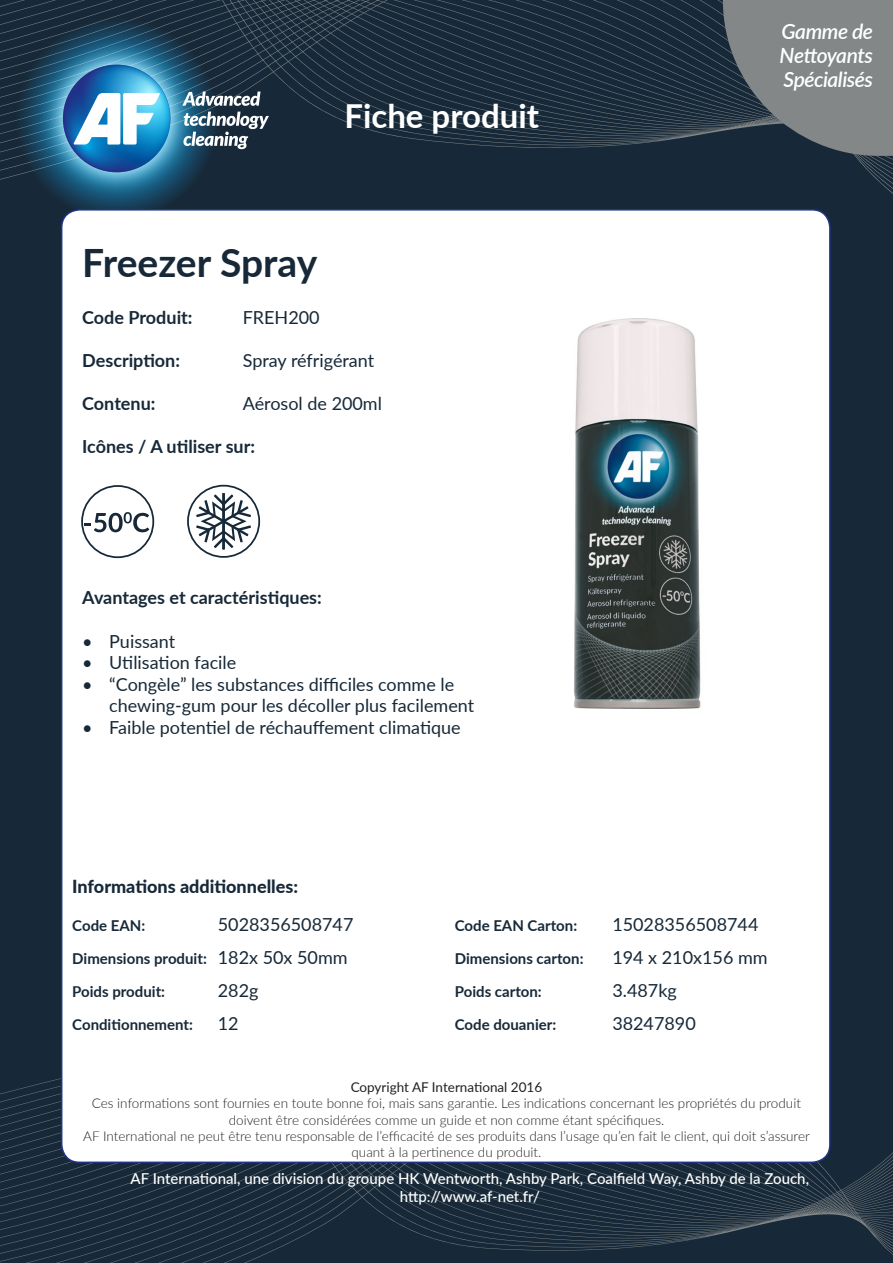
<style>
.page{position:relative;width:893px;height:1263px;background:#172938}
.page>*{position:absolute;margin:0;border:0;box-sizing:border-box;transform-origin:0 0}
.t1{font:700 39px "Lato";letter-spacing:-.005em;color:#172938}
.t2{font:700 33px "Lato";color:#fff}
.t3{font:italic 600 21px "Lato";letter-spacing:-.025em;color:#fff}
.t4{font:18px/21.6px "Lato";color:#172938}
.t5{font:700 18px "Lato";color:#172938}
.t6{font:800 18px "Lato";color:#172938}
.t7{font:700 15px "Lato";color:#172938}
.t8{font:500 15px/18px "Lato";color:#fff;text-align:center}
.t9{font:300 13.5px/16.2px "Lato";color:#231f20;text-align:center}
.s1{font-weight:400;font-size:18px}
.s2{font-weight:400}
</style>
<div class="page">
<svg style="left:0;top:0;width:828px;height:223px"></svg>
<svg style="left:322px;top:12px;width:17px;height:21px"></svg>
<svg style="left:301px;top:26px;width:7px;height:3px"></svg>
<svg style="left:282px;top:28px;width:7px;height:4px"></svg>
<svg style="left:293px;top:11px;width:7px;height:2px"></svg>
<svg style="left:27px;top:1078px;width:866px;height:173px"></svg>
<svg style="left:838px;top:1196px;width:55px;height:59px"></svg>
<svg style="left:816px;top:1203px;width:15px;height:11px"></svg>
<svg style="left:776px;top:1215px;width:27px;height:5px"></svg>
<svg style="left:0;top:1087px;width:421px;height:176px"></svg>
<svg style="left:16px;top:17px;width:202px;height:203px"></svg>
<img style="left:34px;top:149px;width:166px;height:53px">
<svg style="left:66px;top:66px;width:104px;height:104px"></svg>
<svg style="left:0;top:0;width:275px;height:149px"></svg>
<div style="left:62px;top:210px;width:768px;height:952px;background:#fff;border-radius:18px"></div>
<svg style="left:81px;top:485px;width:73px;height:73px"></svg>
<svg style="left:723px;top:0;width:170px;height:205px"></svg>
<img style="left:574px;top:318px;width:127px;height:391px">
<svg style="left:187px;top:485px;width:73px;height:73px"></svg>
<p class="t2" style="left:344px;top:91px;width:196px">Fiche produit</p>
<p class="t1" style="left:82px;top:234px;width:236px">Freezer Spray</p>
<p class="t5" style="left:82px;top:304px;width:112px">Code Produit:</p>
<p class="t4" style="left:243px;top:305px;width:78px">FREH200</p>
<p class="t5" style="left:82px;top:347px;width:99px">Description:</p>
<p class="t4" style="left:243px;top:349px;width:133px">Spray réfrigérant</p>
<p class="t5" style="left:82px;top:390px;width:75px">Contenu:</p>
<p class="t4" style="left:243px;top:392px;width:141px">Aérosol de 200ml</p>
<p class="t5" style="left:82px;top:433px;width:174px">Icônes / A utiliser sur:</p>
<p class="t5" style="left:82px;top:585px;width:241px">Avantages et caractéristiques:</p>
<p class="t4" style="left:82px;top:629px;width:94px">• Puissant</p>
<p class="t4" style="left:82px;top:651px;width:156px">• Utilisation facile</p>
<p class="t4" style="left:109px;top:673px;width:366px;text-indent:-27px">• “Congèle” les substances difficiles comme le chewing-gum pour les décoller plus facilement</p>
<p class="t4" style="left:82px;top:716px;width:380px">• Faible potentiel de réchauffement climatique</p>
<p class="t3" style="left:781px;top:16px;width:93px">Gamme de</p>
<p class="t3" style="left:779px;top:40px;width:95px">Nettoyants</p>
<p class="t3" style="left:783px;top:64px;width:91px">Spécialisés</p>
<p class="t6" style="left:72px;top:873px;width:227px">Informations additionnelles:</p>
<p class="t7" style="left:72px;top:915px;width:74px">Code EAN:</p>
<p class="t4" style="left:218px;top:913px;width:137px">5028356508747</p>
<p class="t7" style="left:455px;top:915px;width:124px">Code EAN Carton:</p>
<p class="t4" style="left:612px;top:913px;width:148px">15028356508744</p>
<p class="t7" style="left:72px;top:948px;width:277px">Dimensions produit: <span class="s1">182x 50x 50mm</span></p>
<p class="t7" style="left:455px;top:948px;width:130px">Dimensions carton:</p>
<p class="t4" style="left:612px;top:946px;width:157px">194 x 210x156 mm</p>
<p class="t7" style="left:72px;top:981px;width:94px">Poids produit:</p>
<p class="t4" style="left:218px;top:979px;width:42px">282g</p>
<p class="t7" style="left:455px;top:981px;width:88px">Poids carton:</p>
<p class="t4" style="left:612px;top:979px;width:66px">3.487kg</p>
<p class="t7" style="left:72px;top:1014px;width:122px">Conditionnement:</p>
<p class="t4" style="left:218px;top:1012px;width:22px">12</p>
<p class="t7" style="left:455px;top:1014px;width:103px">Code douanier:</p>
<p class="t4" style="left:612px;top:1012px;width:85px">38247890</p>
<p class="t9" style="left:92px;top:1079px;width:711px"><span class="s2">Copyright AF International 2016<br></span>Ces informations sont fournies en toute bonne foi, mais sans garantie. Les indications concernant les propriétés du produit doivent être considérées comme un guide et non comme étant spécifiques.</p>
<p class="t9" style="left:83px;top:1127px;width:728px">AF International ne peut être tenu responsable de l’efficacité de ses produits dans l’usage qu’en fait le client, qui doit s’assurer quant à la pertinence du produit.</p>
<p class="t8" style="left:131px;top:1168px;width:680px">AF International, une division du groupe HK Wentworth, Ashby Park, Coalfield Way, Ashby de la Zouch, http://www.af-net.fr/</p>
</div>
